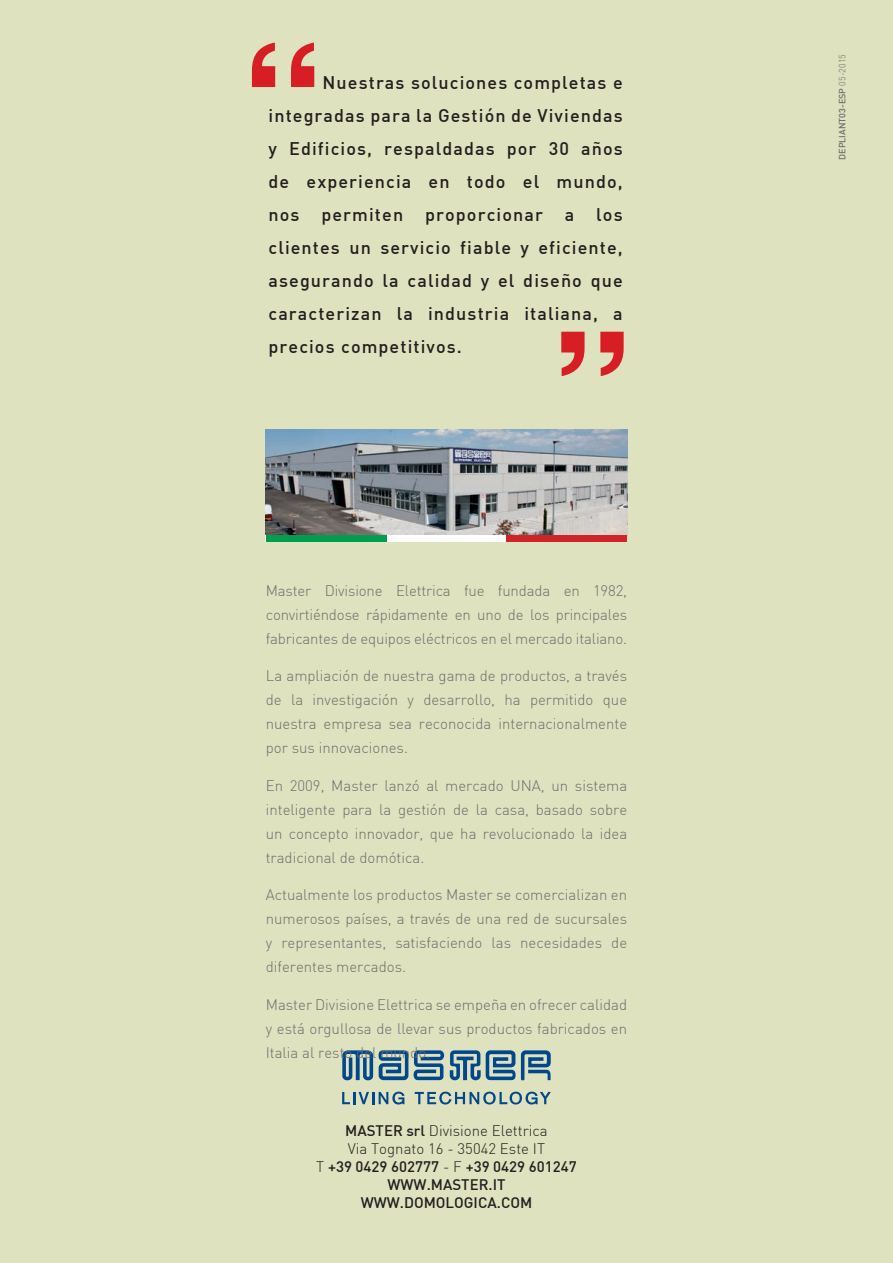
<style>
.page{position:relative;width:893px;height:1263px;background:#dfe2be}
.page>*{position:absolute;margin:0;border:0;box-sizing:border-box;transform-origin:0 0}
.t1{font:500 18px/33px "DIN";letter-spacing:.06em;color:#231f20;text-align:justify}
.t2{font:300 15px/24px "DIN";color:#6c6d70;text-align:justify}
.t3{font:500 15px/18px "DIN";color:#231f20;text-align:center}
.t4{font:500 9px "DIN";color:#6c6d70}
.s1{font-weight:300}
</style>
<div class="page">
<img style="left:266px;top:429px;width:361px;height:106px">
<div style="left:266px;top:535px;width:361px;height:7px;background:#fff"></div>
<div style="left:266px;top:535px;width:120px;height:7px;background:#009f4f"></div>
<div style="left:507px;top:535px;width:120px;height:7px;background:#d1232a"></div>
<svg style="left:252px;top:43px;width:62px;height:44px"></svg>
<svg style="left:561px;top:332px;width:63px;height:44px"></svg>
<svg style="left:414px;top:1050px;width:30px;height:30px"></svg>
<svg style="left:342px;top:1050px;width:31px;height:30px"></svg>
<svg style="left:450px;top:1050px;width:101px;height:30px"></svg>
<svg style="left:379px;top:1050px;width:29px;height:30px"></svg>
<svg style="left:342px;top:1091px;width:63px;height:13px"></svg>
<svg style="left:415px;top:1091px;width:136px;height:13px"></svg>
<p class="t1" style="left:269px;top:65px;width:356px;text-indent:54px">Nuestras soluciones completas e integradas para la Gestión de Viviendas y Edificios, respaldadas por 30 años de experiencia en todo el mundo, nos permiten proporcionar a los clientes un servicio fiable y eficiente, asegurando la calidad y el diseño que caracterizan la industria italiana, a precios competitivos.</p>
<p class="t2" style="left:266px;top:578px;width:363px">Master Divisione Elettrica fue fundada en 1982, convirtiéndose rápidamente en uno de los principales fabricantes de equipos eléctricos en el mercado italiano.</p>
<p class="t2" style="left:266px;top:664px;width:363px">La ampliación de nuestra gama de productos, a través de la investigación y desarrollo, ha permitido que nuestra empresa sea reconocida internacionalmente por sus innovaciones.</p>
<p class="t2" style="left:266px;top:773px;width:363px">En 2009, Master lanzó al mercado UNA, un sistema inteligente para la gestión de la casa, basado sobre un concepto innovador, que ha revolucionado la idea tradicional de domótica.</p>
<p class="t2" style="left:266px;top:883px;width:363px">Actualmente los productos Master se comercializan en numerosos países, a través de una red de sucursales y representantes, satisfaciendo las necesidades de diferentes mercados.</p>
<p class="t2" style="left:266px;top:992px;width:363px">Master Divisione Elettrica se empeña en ofrecer calidad y está orgullosa de llevar sus productos fabricados en Italia al resto del mundo.</p>
<p class="t3" style="left:316px;top:1121px;width:262px">MASTER srl <span class="s1">Divisione Elettrica<br>Via Tognato 16 - 35042 Este IT<br>T</span> +39 0429 602777 <span class="s1">- F</span> +39 0429 601247<br>WWW.MASTER.IT<br>WWW.DOMOLOGICA.COM</p>
<p class="t4" style="left:837px;top:160px;width:107px;rotate:-90deg">DEPLIANT03-ESP <span class="s1">05-2015</span></p>
</div>
